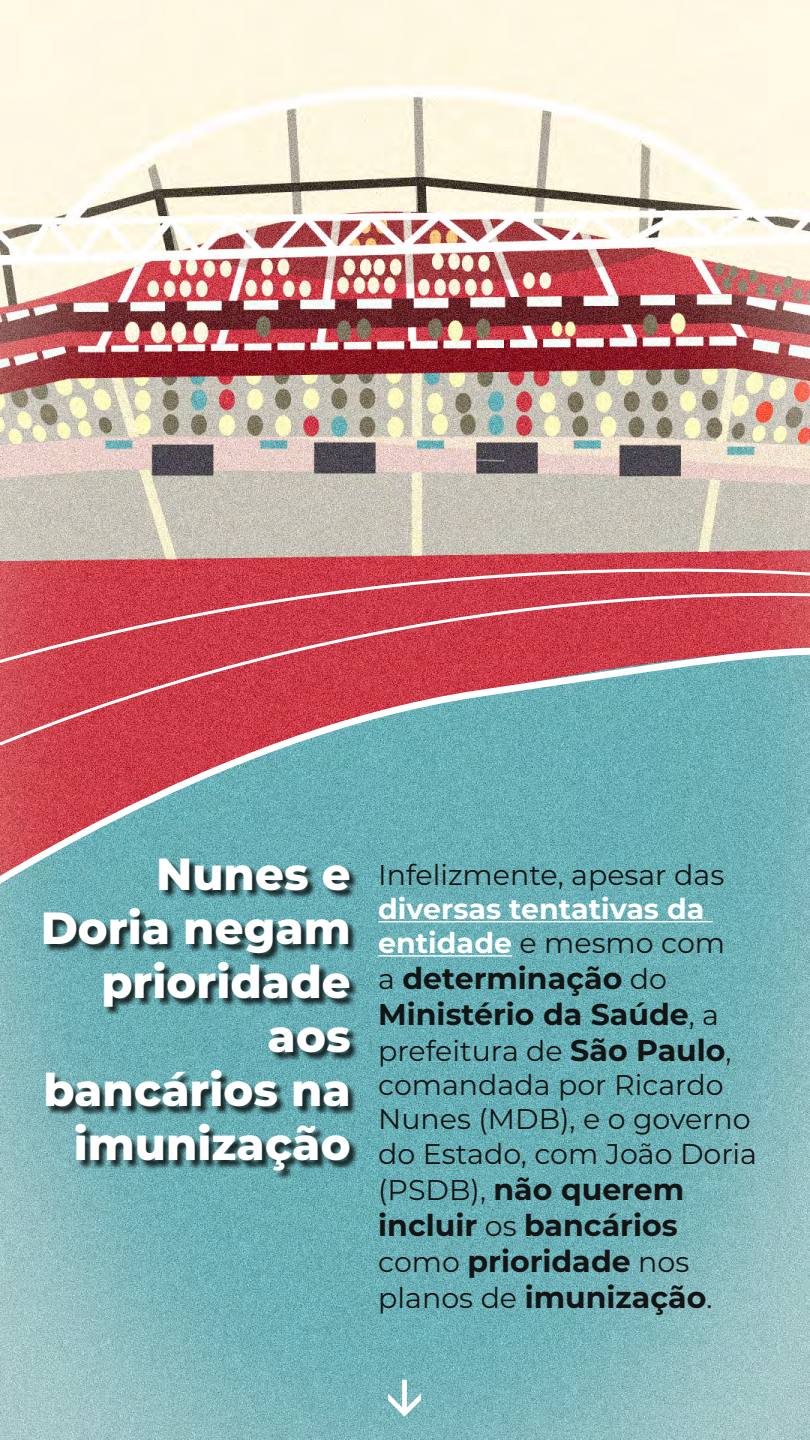
<style>
.page{position:relative;width:810px;height:1440px;background:#fff}
.page>*{position:absolute;margin:0;border:0;box-sizing:border-box;transform-origin:0 0}
.t1{font:800 45px/54px "Montserrat";color:#fff;text-align:right}
.t2{font:700 30px/36px "Montserrat";color:#141414}
.t3{font:28.5px/34.2px "Montserrat";color:#141414}
.t4{font:700 28.5px/34.2px "Montserrat";color:#fff}
.s1{font-weight:400;color:#141414}
.s2{font-weight:400;font-size:28.5px}
.s3{font-weight:700;font-size:30px}
</style>
<div class="page">
<img style="left:0;top:0;width:810px;height:1440px">
<div style="left:46px;top:860px;width:313px;height:320px;background:#000;opacity:.75"></div>
<hr style="left:378px;top:921px;width:335px;height:1px;background:#fff">
<hr style="left:378px;top:955px;width:134px;height:2px;background:#fff">
<svg style="left:0;top:530px;width:810px;height:114px;background:#cd646a"></svg>
<svg style="left:0;top:644px;width:810px;height:273px;background:#8a8f96"></svg>
<svg style="left:389px;top:1380px;width:33px;height:36px"></svg>
<h1 class="t1" style="left:41px;top:845px;width:312px">Nunes e<br>Doria negam prioridade aos bancários na imunização</h1>
<p class="t3" style="left:378px;top:856px;width:348px">Infelizmente, apesar das</p>
<p class="t4" style="left:378px;top:890px;width:348px">diversas tentativas da entidade <span class="s1">e mesmo com</span></p>
<p class="t2" style="left:378px;top:959px;width:342px"><span class="s2">a</span> determinação <span class="s2">do<br></span>Ministério da Saúde<span class="s2">, a</span></p>
<p class="t3" style="left:378px;top:1033px;width:380px">prefeitura de <span class="s3">São Paulo</span>, comandada por Ricardo<br>Nunes (MDB), e o governo do Estado, com João Doria</p>
<p class="t2" style="left:378px;top:1170px;width:336px"><span class="s2">(PSDB),</span> não querem incluir <span class="s2">os</span> bancários <span class="s2">como</span> prioridade <span class="s2">nos planos de</span> imunização<span class="s2">.</span></p>
</div>
